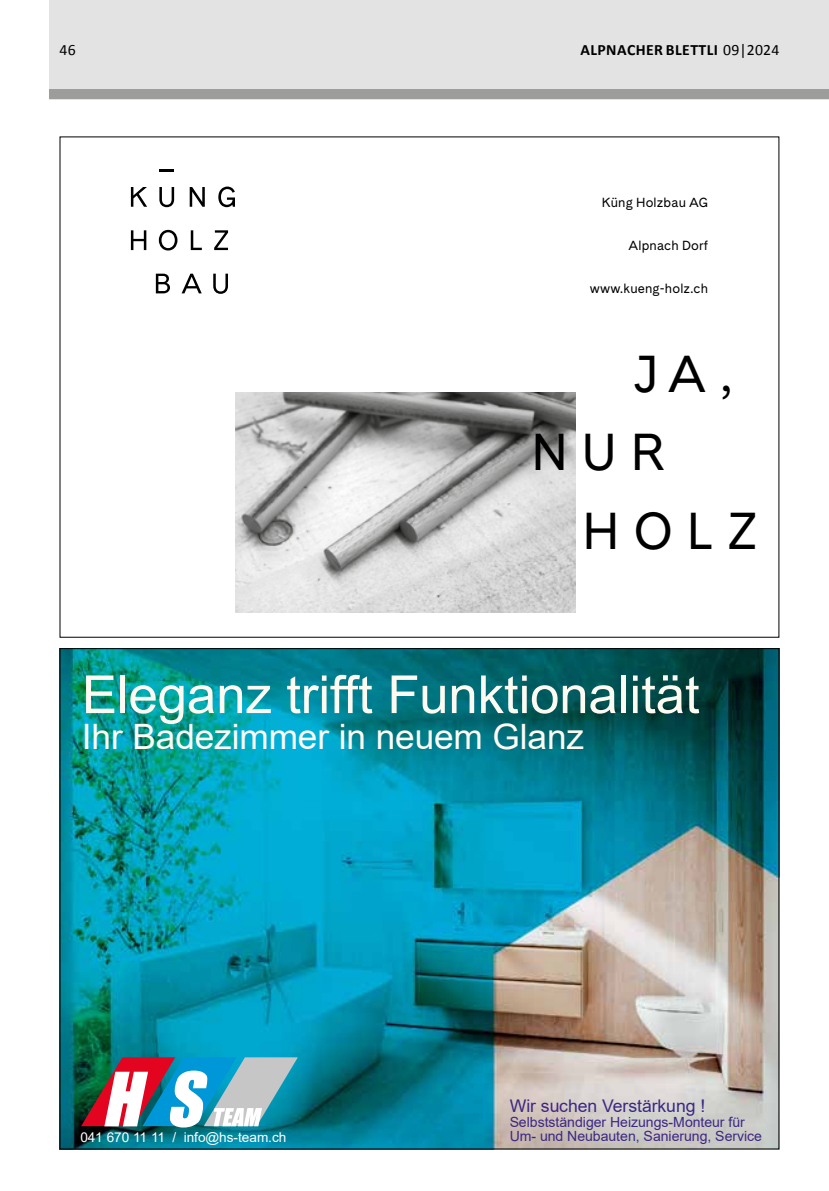
<style>
.page{position:relative;width:829px;height:1191px;background:#fff}
.page>*{position:absolute;margin:0;border:0;box-sizing:border-box;transform-origin:0 0}
.t1{font:52.5px "Arial";letter-spacing:-.005em;color:#fcfaf1}
.t2{font:48.3px/78.4px "Cadiz";letter-spacing:.29em;color:#000}
.t3{font:35px "Arial";color:#fcfaf1}
.t4{font:17.5px "Arial";letter-spacing:-.01em;color:#3d2783}
.t5{font:700 15.75px "Calibri";letter-spacing:.025em;color:#000}
.t6{font:15.75px "Calibri";color:#000}
.t7{font:14px/14.5px "Arial";letter-spacing:-.005em;color:#3d2783}
.t8{font:13.47px "Arial";color:#fff}
.t9{font:12.25px "Cadiz";letter-spacing:.015em;color:#000}
.s1{font-weight:400}
</style>
<div class="page">
<div style="left:50px;top:0;width:778px;height:99px;background:#e3e3e3"></div>
<div style="left:50px;top:89px;width:778px;height:10px;background:#9d9d9c"></div>
<img style="left:62px;top:650px;width:715px;height:497px">
<svg style="left:81px;top:1057px;width:217px;height:70px"></svg>
<img style="left:235px;top:392px;width:340px;height:221px">
<svg style="left:156px;top:274px;width:72px;height:20px"></svg>
<svg style="left:131px;top:230px;width:97px;height:20px"></svg>
<svg style="left:131px;top:186px;width:104px;height:21px"></svg>
<svg style="left:160px;top:169px;width:14px;height:2px"></svg>
<p class="t6" style="left:60px;top:40px;width:18px">46</p>
<p class="t5" style="left:580px;top:40px;width:200px">ALPNACHER BLETTLI <span class="s1">09|2024</span></p>
<p class="t9" style="left:601px;top:193px;width:108px">Küng Holzbau AG</p>
<p class="t9" style="left:628px;top:237px;width:81px">Alpnach Dorf</p>
<p class="t9" style="left:589px;top:280px;width:120px">www.kueng-holz.ch</p>
<h2 class="t2" style="left:531px;top:336px;width:202px;text-indent:101px">JA,<br>NUR</h2>
<h2 class="t2" style="left:582px;top:492px;width:177px">HOLZ</h2>
<h1 class="t1" style="left:82px;top:658px;width:619px">Eleganz trifft Funktionalität</h1>
<h3 class="t3" style="left:82px;top:713px;width:503px">Ihr Badezimmer in neuem Glanz</h3>
<p class="t8" style="left:80px;top:1127px;width:207px">041 670 11 11 / info@hs-team.ch</p>
<p class="t4" style="left:509px;top:1093px;width:197px">Wir suchen Verstärkung !</p>
<p class="t7" style="left:509px;top:1114px;width:254px">Selbstständiger Heizungs-Monteur für<br>Um- und Neubauten, Sanierung, Service</p>
</div>
